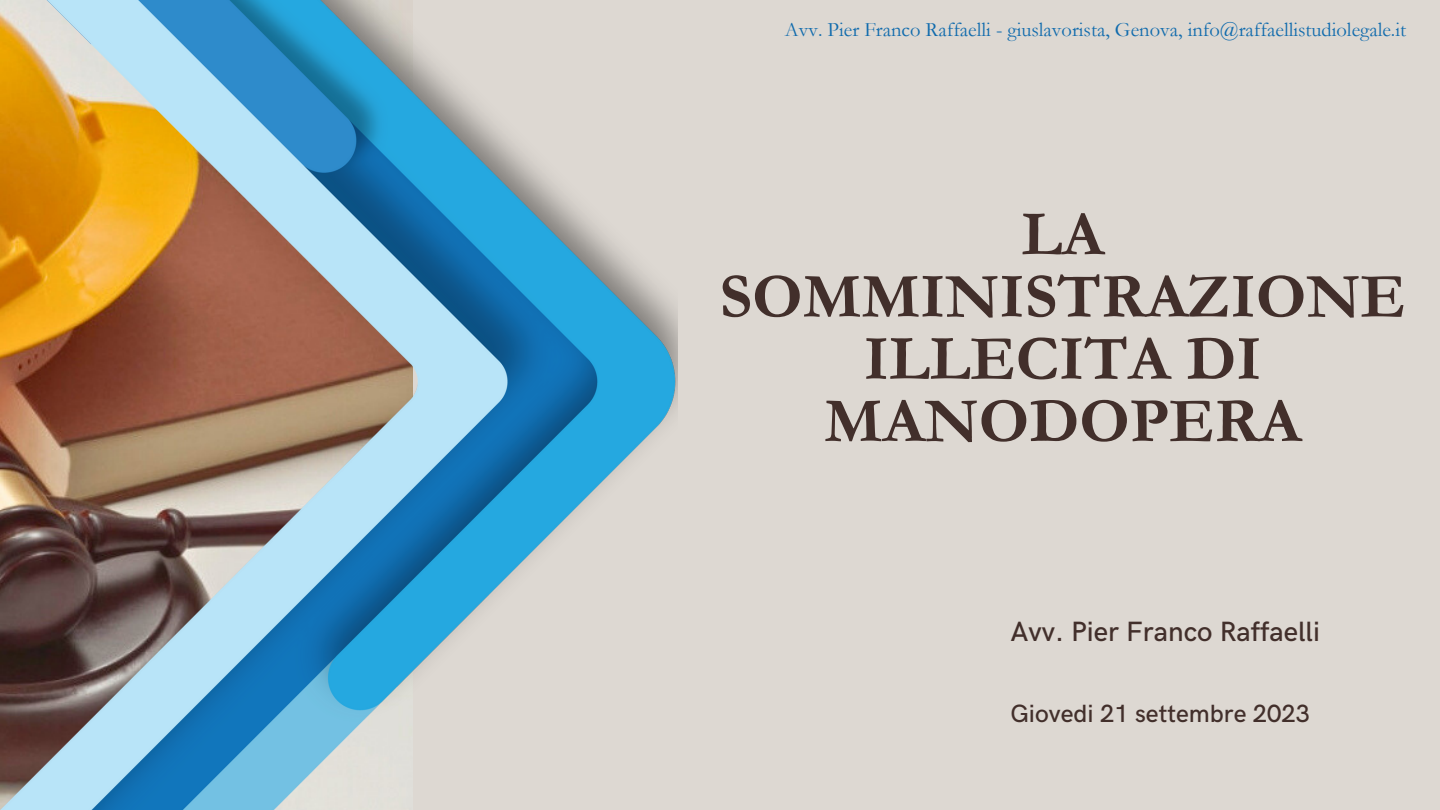
<style>
.page{position:relative;width:1440px;height:810px;background:#ddd8d2}
.page>*{position:absolute;margin:0;border:0;box-sizing:border-box;transform-origin:0 0}
.t1{font:700 64px/62.2px "Garamond";color:#422f2b;text-align:center}
.t2{font:500 28px "HK Grotesk";color:#422f2b}
.t3{font:500 25px "HK Grotesk";color:#422f2b}
.t4{font:20.5px "Garamond";color:#106bad}
</style>
<div class="page">
<img style="left:0;top:0;width:678px;height:810px">
<p class="t4" style="left:785px;top:18px;width:623px">Avv. Pier Franco Raffaelli - giuslavorista, Genova, info@raffaellistudiolegale.it</p>
<p class="t1" style="left:719px;top:204px;width:688px">LA<br>SOMMINISTRAZIONE<br>ILLECITA DI<br>MANODOPERA</p>
<p class="t2" style="left:1010px;top:616px;width:311px">Avv. Pier Franco Raffaelli</p>
<p class="t3" style="left:1010px;top:699px;width:301px">Giovedi 21 settembre 2023</p>
</div>
